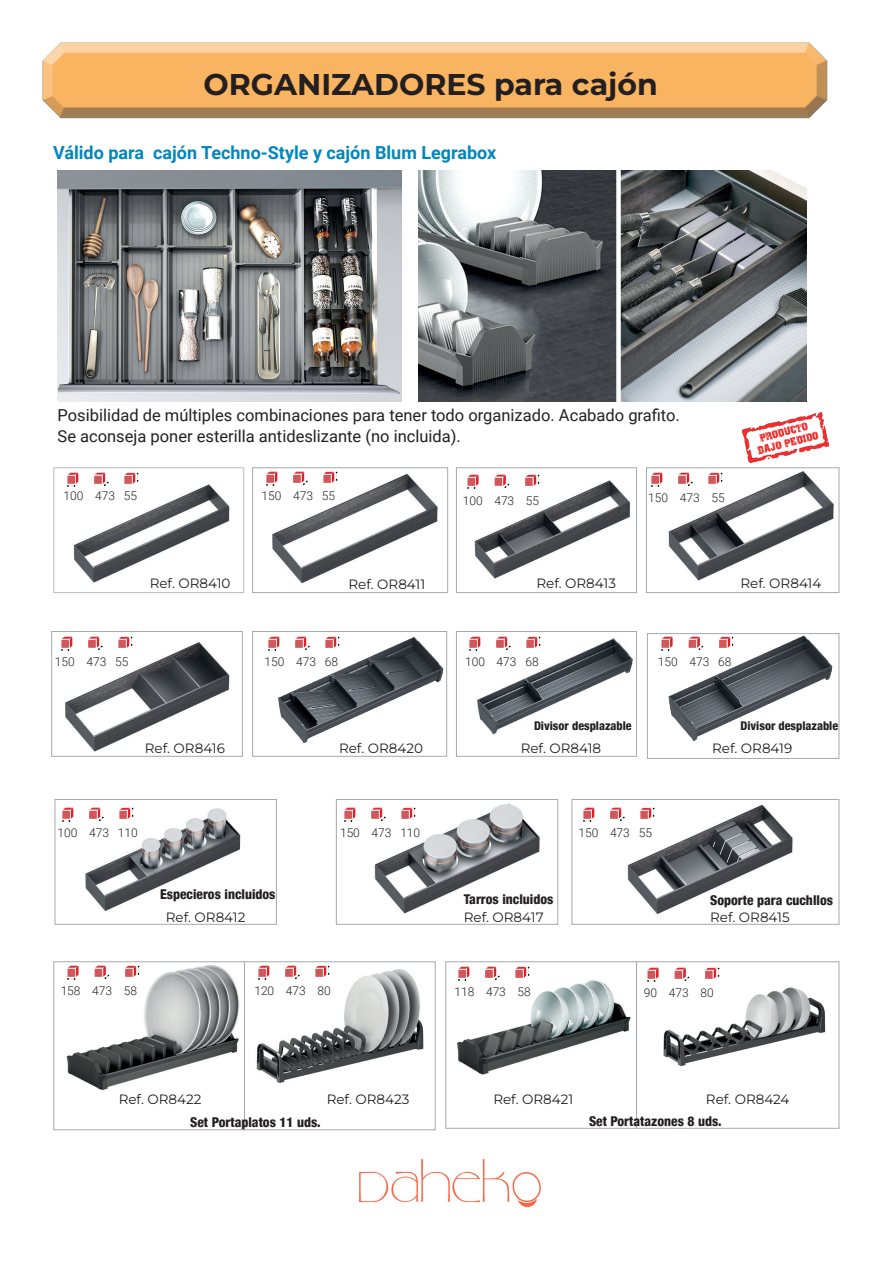
<style>
.page{position:relative;width:893px;height:1263px;background:#fff}
.page>*{position:absolute;margin:0;border:0;box-sizing:border-box;transform-origin:0 0}
.t1{font:700 30px "Montserrat";color:#231f20}
.t2{font:700 18px "Roboto";color:#0087bd}
.t3{font:16.5px/21px "Roboto";color:#231f20}
.t4{font:13.5px "Montserrat";color:#231f20}
.t5{font:800 condensed 13.5px "Helvetica 87";color:#231f20}
.t6{font:300 12px "Roboto";color:#231f20}
.t7{font:800 condensed 12px "Helvetica 87";color:#231f20}
</style>
<div class="page">
<img style="left:58px;top:170px;width:343px;height:232px">
<img style="left:359px;top:1158px;width:182px;height:50px">
<img style="left:73px;top:484px;width:157px;height:99px">
<div style="left:53px;top:467px;width:191px;height:126px;border:1px solid #babbbe"></div>
<img style="left:418px;top:170px;width:388px;height:232px">
<img style="left:272px;top:473px;width:166px;height:111px">
<div style="left:252px;top:467px;width:196px;height:126px;border:1px solid #a8a9ad"></div>
<img style="left:474px;top:480px;width:156px;height:99px">
<div style="left:456px;top:467px;width:181px;height:126px;border:1px solid #a8a9ad"></div>
<img style="left:668px;top:471px;width:166px;height:110px">
<div style="left:646px;top:467px;width:193px;height:126px;border:1px solid #a8a9ad"></div>
<img style="left:65px;top:642px;width:165px;height:110px">
<div style="left:51px;top:631px;width:192px;height:126px;border:1px solid #a8a9ad"></div>
<img style="left:278px;top:637px;width:166px;height:107px">
<div style="left:252px;top:631px;width:195px;height:126px;border:1px solid #a8a9ad"></div>
<img style="left:477px;top:638px;width:156px;height:97px">
<div style="left:456px;top:631px;width:181px;height:126px;border:1px solid #a8a9ad"></div>
<img style="left:668px;top:635px;width:165px;height:107px">
<div style="left:647px;top:633px;width:192px;height:126px;border:1px solid #a8a9ad"></div>
<img style="left:85px;top:808px;width:156px;height:104px">
<div style="left:55px;top:799px;width:222px;height:126px;border:1px solid #a8a9ad"></div>
<img style="left:374px;top:803px;width:166px;height:111px">
<div style="left:336px;top:799px;width:222px;height:126px;border:1px solid #a8a9ad"></div>
<img style="left:457px;top:979px;width:174px;height:96px">
<div style="left:445px;top:961px;width:192px;height:168px;border:1px solid #a8a9ad"></div>
<img style="left:663px;top:987px;width:163px;height:80px">
<div style="left:636px;top:961px;width:203px;height:168px;border:1px solid #a8a9ad"></div>
<img style="left:66px;top:965px;width:174px;height:125px">
<div style="left:53px;top:961px;width:192px;height:169px;border:1px solid #a8a9ad"></div>
<img style="left:256px;top:969px;width:168px;height:115px">
<div style="left:244px;top:961px;width:192px;height:169px;border:1px solid #a8a9ad"></div>
<img style="left:627px;top:804px;width:166px;height:111px">
<div style="left:572px;top:799px;width:267px;height:126px;border:1px solid #a8a9ad"></div>
<img style="left:67px;top:472px;width:75px;height:15px">
<img style="left:266px;top:471px;width:75px;height:15px">
<img style="left:467px;top:474px;width:75px;height:15px">
<img style="left:646px;top:470px;width:79px;height:17px">
<img style="left:61px;top:636px;width:74px;height:15px">
<img style="left:268px;top:636px;width:75px;height:15px">
<img style="left:469px;top:636px;width:74px;height:15px">
<img style="left:661px;top:635px;width:75px;height:16px">
<img style="left:62px;top:807px;width:75px;height:15px">
<img style="left:344px;top:805px;width:75px;height:17px">
<img style="left:583px;top:805px;width:75px;height:17px">
<img style="left:66px;top:965px;width:76px;height:15px">
<img style="left:256px;top:965px;width:77px;height:15px">
<img style="left:457px;top:966px;width:76px;height:15px">
<img style="left:647px;top:967px;width:73px;height:15px">
<img style="left:743px;top:413px;width:85px;height:49px">
<div style="left:30px;top:37px;width:798px;height:68px;background:#fff;opacity:.75"></div>
<div style="left:30px;top:58px;width:798px;height:60px;background:#231f20;opacity:.75"></div>
<h1 class="t1" style="left:204px;top:64px;width:456px">ORGANIZADORES para cajón</h1>
<h2 class="t2" style="left:53px;top:140px;width:445px">Válido para cajón Techno-Style y cajón Blum Legrabox</h2>
<p class="t3" style="left:58px;top:404px;width:624px">Posibilidad de múltiples combinaciones para tener todo organizado. Acabado grafito.<br>Se aconseja poner esterilla antideslizante (no incluida).</p>
<p class="t6" style="left:63px;top:487px;width:75px">100 473 55</p>
<p class="t6" style="left:261px;top:487px;width:75px">150 473 55</p>
<p class="t6" style="left:463px;top:492px;width:78px">100 473 55</p>
<p class="t6" style="left:648px;top:490px;width:78px">150 473 55</p>
<p class="t4" style="left:150px;top:574px;width:82px">Ref. OR8410</p>
<p class="t4" style="left:348px;top:576px;width:78px">Ref. OR8411</p>
<p class="t4" style="left:536px;top:574px;width:81px">Ref. OR8413</p>
<p class="t4" style="left:740px;top:574px;width:82px">Ref. OR8414</p>
<p class="t6" style="left:55px;top:653px;width:75px">150 473 55</p>
<p class="t6" style="left:265px;top:653px;width:75px">150 473 68</p>
<p class="t6" style="left:465px;top:653px;width:75px">100 473 68</p>
<p class="t6" style="left:658px;top:653px;width:75px">150 473 68</p>
<p class="t7" style="left:534px;top:719px;width:99px">Divisor desplazable</p>
<p class="t7" style="left:740px;top:719px;width:99px">Divisor desplazable</p>
<p class="t4" style="left:145px;top:739px;width:82px">Ref. OR8416</p>
<p class="t4" style="left:339px;top:739px;width:85px">Ref. OR8420</p>
<p class="t4" style="left:521px;top:739px;width:82px">Ref. OR8418</p>
<p class="t4" style="left:712px;top:739px;width:82px">Ref. OR8419</p>
<p class="t6" style="left:57px;top:824px;width:82px">100 473 110</p>
<p class="t6" style="left:340px;top:824px;width:82px">150 473 110</p>
<p class="t6" style="left:578px;top:824px;width:75px">150 473 55</p>
<p class="t5" style="left:160px;top:886px;width:117px">Especieros incluidos</p>
<p class="t5" style="left:464px;top:891px;width:91px">Tarros incluidos</p>
<p class="t5" style="left:710px;top:891px;width:124px">Soporte para cuchllos</p>
<p class="t4" style="left:166px;top:908px;width:81px">Ref. OR8412</p>
<p class="t4" style="left:464px;top:908px;width:81px">Ref. OR8417</p>
<p class="t4" style="left:710px;top:908px;width:81px">Ref. OR8415</p>
<p class="t6" style="left:61px;top:982px;width:78px">158 473 58</p>
<p class="t6" style="left:254px;top:982px;width:78px">120 473 80</p>
<p class="t6" style="left:454px;top:983px;width:78px">118 473 58</p>
<p class="t6" style="left:644px;top:984px;width:71px">90 473 80</p>
<p class="t4" style="left:119px;top:1090px;width:84px">Ref. OR8422</p>
<p class="t4" style="left:327px;top:1090px;width:84px">Ref. OR8423</p>
<p class="t4" style="left:493px;top:1090px;width:81px">Ref. OR8421</p>
<p class="t4" style="left:706px;top:1090px;width:85px">Ref. OR8424</p>
<p class="t5" style="left:190px;top:1114px;width:132px">Set Portaplatos 11 uds.</p>
<p class="t5" style="left:589px;top:1113px;width:134px">Set Portatazones 8 uds.</p>
</div>
